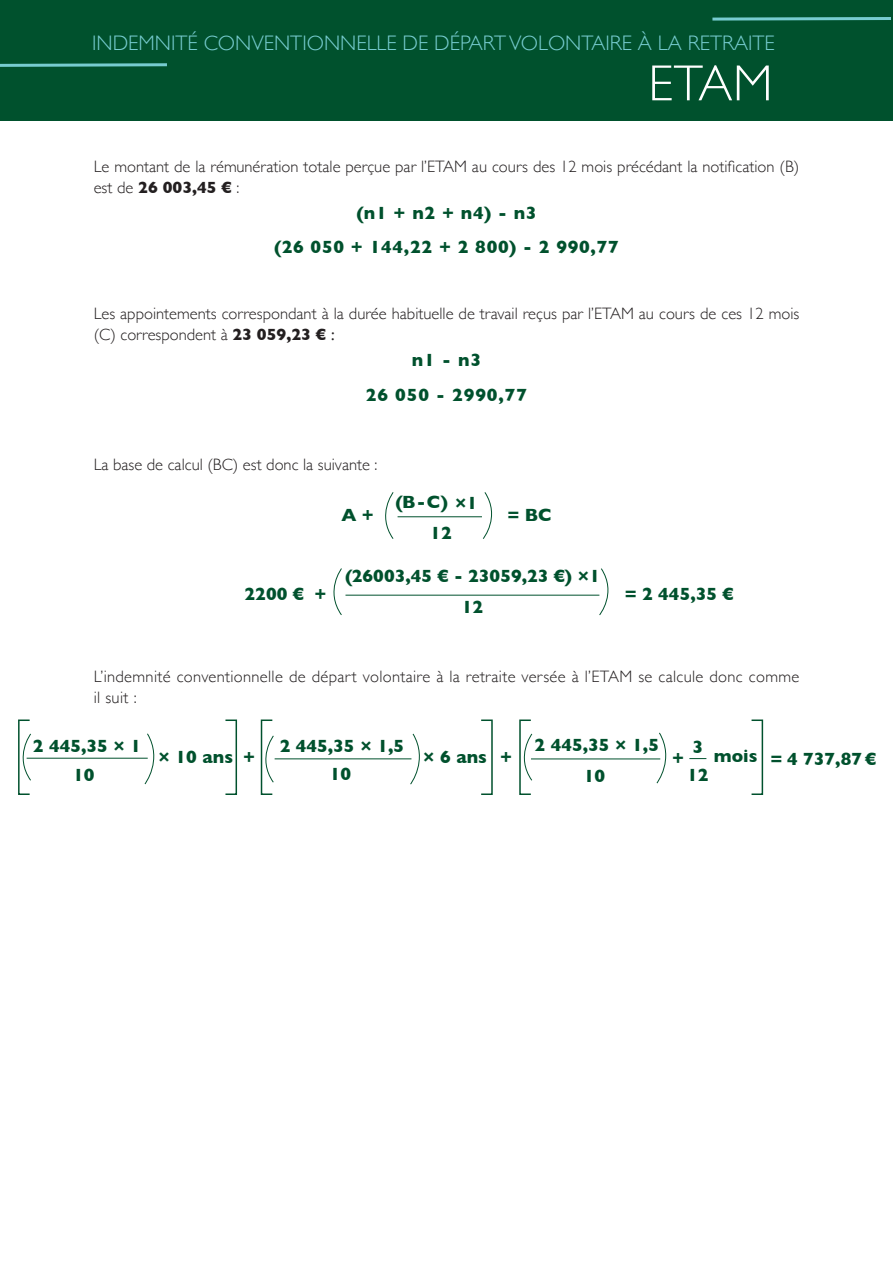
<style>
.page{position:relative;width:893px;height:1263px;background:#fff}
.page>*{position:absolute;margin:0;border:0;box-sizing:border-box;transform-origin:0 0}
.t1{font:300 51px "Gill Sans";color:#fff}
.t2{font:300 21px "Gill Sans";color:#77ccd0}
.t3{font:700 18px/30.9px "Gill Sans";color:#00512d;text-align:center}
.t4{font:700 18px/34.3px "Gill Sans";letter-spacing:.04em;color:#00512d;text-align:center}
.t5{font:700 18px/34.3px "Gill Sans";letter-spacing:.05em;color:#00512d;text-align:center}
.t6{font:300 16.5px/21.6px "Gill Sans";color:#231f20}
.t7{font:300 16.5px/21.6px "Gill Sans";letter-spacing:.02em;color:#231f20}
.s1{font-weight:700}
.s2{font-weight:400}
</style>
<div class="page">
<div style="left:0;top:0;width:893px;height:121px;background:#00512d"></div>
<svg style="left:712px;top:17px;width:179px;height:4px"></svg>
<svg style="left:0;top:63px;width:167px;height:4px"></svg>
<hr style="left:398px;top:516px;width:84px;height:1px;background:#00512d">
<svg style="left:385px;top:492px;width:9px;height:47px"></svg>
<svg style="left:483px;top:492px;width:10px;height:47px"></svg>
<hr style="left:345px;top:595px;width:254px;height:1px;background:#00512d">
<svg style="left:333px;top:568px;width:9px;height:47px"></svg>
<svg style="left:599px;top:568px;width:10px;height:47px"></svg>
<hr style="left:27px;top:758px;width:121px;height:1px;background:#00512d">
<svg style="left:22px;top:733px;width:9px;height:48px"></svg>
<svg style="left:145px;top:733px;width:10px;height:51px"></svg>
<svg style="left:260px;top:735px;width:14px;height:48px"></svg>
<hr style="left:275px;top:759px;width:136px;height:1px;background:#00512d">
<svg style="left:410px;top:733px;width:10px;height:51px"></svg>
<svg style="left:523px;top:738px;width:6px;height:39px"></svg>
<hr style="left:531px;top:759px;width:129px;height:1px;background:#00512d">
<svg style="left:689px;top:758px;width:17px;height:1px"></svg>
<svg style="left:656px;top:732px;width:11px;height:51px"></svg>
<div style="left:18px;top:719px;width:12px;height:76px;border:2px solid #00512d"></div>
<div style="left:261px;top:719px;width:12px;height:76px;border:2px solid #00512d"></div>
<div style="left:751px;top:719px;width:12px;height:76px;border:2px solid #00512d"></div>
<div style="left:225px;top:719px;width:12px;height:76px;border:2px solid #00512d"></div>
<p class="t2" style="left:92px;top:27px;width:684px">INDEMNITÉ CONVENTIONNELLE DE DÉPART VOLONTAIRE À LA RETRAITE</p>
<h1 class="t1" style="left:648px;top:43px;width:126px">ETAM</h1>
<p class="t6" style="left:94px;top:155px;width:707px">Le montant de la rémunération totale perçue par l’ETAM au cours des 12 mois précédant la notification (B) est de <span class="s1">26 003,45 €</span> :</p>
<p class="t4" style="left:274px;top:195px;width:346px">(n1 + n2 + n4) - n3<br>(26 050 + 144,22 + 2 800) - 2 990,77</p>
<p class="t6" style="left:94px;top:302px;width:707px">Les appointements correspondant à la durée habituelle de travail reçus par l’ETAM au cours de ces 12 mois (C) correspondent à <span class="s1">23 059,23 €</span> <span class="s2">:</span></p>
<p class="t5" style="left:366px;top:343px;width:163px">n1 - n3<br>26 050 - 2990,77</p>
<p class="t6" style="left:94px;top:453px;width:285px">La base de calcul (BC) est donc la suivante :</p>
<p class="t3" style="left:341px;top:499px;width:34px">A +</p>
<p class="t3" style="left:507px;top:499px;width:46px">= BC</p>
<p class="t3" style="left:395px;top:486px;width:84px">(B-C) ×1<br>12</p>
<p class="t3" style="left:345px;top:560px;width:257px">(26003,45 € - 23059,23 €) ×1<br>12</p>
<p class="t3" style="left:245px;top:578px;width:84px">2200 € +</p>
<p class="t3" style="left:625px;top:578px;width:110px">= 2 445,35 €</p>
<p class="t7" style="left:94px;top:664px;width:707px">L’indemnité conventionnelle de départ volontaire à la retraite versée à l’ETAM se calcule donc comme il suit :</p>
<p class="t3" style="left:33px;top:730px;width:110px">2 445,35 × 1</p>
<p class="t3" style="left:280px;top:730px;width:126px">2 445,35 × 1,5</p>
<p class="t3" style="left:535px;top:729px;width:126px">2 445,35 × 1,5</p>
<p class="t3" style="left:687px;top:732px;width:23px;line-height:28.2px;text-align:left">3<br>12</p>
<p class="t3" style="left:714px;top:743px;width:164px">mois = 4 737,87 €</p>
<p class="t3" style="left:158px;top:741px;width:98px">× 10 ans +</p>
<p class="t3" style="left:423px;top:741px;width:91px">× 6 ans +</p>
<p class="t3" style="left:672px;top:742px;width:14px">+</p>
<p class="t3" style="left:73px;top:759px;width:23px">10</p>
<p class="t3" style="left:330px;top:758px;width:23px">10</p>
<p class="t3" style="left:584px;top:760px;width:23px">10</p>
</div>
